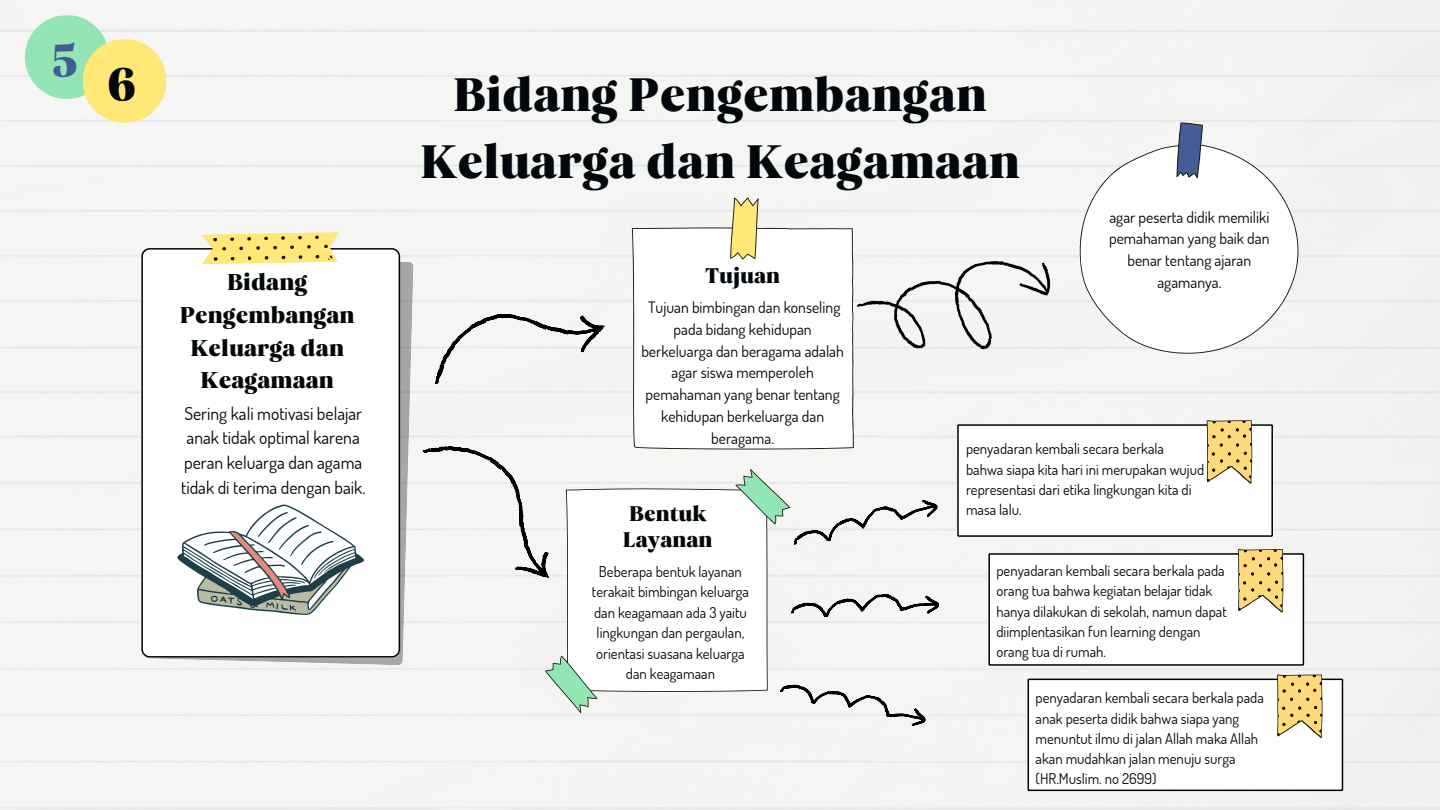
<style>
.page{position:relative;width:1440px;height:810px;background:#fff}
.page>*{position:absolute;margin:0;border:0;box-sizing:border-box;transform-origin:0 0}
.t1{font:48.1px/66.8px "Carelia Upright";color:#01070a;text-align:center}
.t2{font:23.4px/32.5px "Carelia Upright";color:#01070a;text-align:center}
.t3{font:21.7px/26.2px "Carelia Upright";color:#01070a}
.t4{font:17.7px/24.8px "Dosis";color:#01070a;text-align:center}
.t5{font:15.7px/21.8px "Dosis";color:#01070a;text-align:center}
.t6{font:14.8px/20.2px "Dosis";color:#01070a}
</style>
<div class="page">
<svg style="left:144px;top:255px;width:269px;height:410px"></svg>
<svg style="left:141px;top:248px;width:259px;height:410px"></svg>
<svg style="left:201px;top:231px;width:139px;height:34px"></svg>
<svg style="left:545px;top:469px;width:245px;height:244px;fill:#f4f5f3"></svg>
<svg style="left:632px;top:197px;width:222px;height:253px"></svg>
<svg style="left:670px;top:302px;width:149px;height:100px"></svg>
<svg style="left:421px;top:285px;width:190px;height:111px"></svg>
<svg style="left:413px;top:417px;width:356px;height:275px"></svg>
<svg style="left:790px;top:495px;width:150px;height:53px"></svg>
<svg style="left:779px;top:673px;width:149px;height:59px"></svg>
<svg style="left:988px;top:549px;width:316px;height:117px"></svg>
<svg style="left:1028px;top:674px;width:315px;height:117px"></svg>
<svg style="left:856px;top:189px;width:207px;height:208px"></svg>
<div style="left:1072px;top:144px;width:227px;height:214px;background:#f4f5f3"></div>
<svg style="left:1079px;top:122px;width:220px;height:232px"></svg>
<svg style="left:177px;top:504px;width:188px;height:111px"></svg>
<svg style="left:957px;top:420px;width:316px;height:117px"></svg>
<svg style="left:791px;top:594px;width:148px;height:23px"></svg>
<svg style="left:24px;top:14px;width:143px;height:110px"></svg>
<p class="t2" style="left:180px;top:266px;width:176px">Bidang<br>Pengembangan<br>Keluarga dan<br>Keagamaan</p>
<p class="t4" style="left:181px;top:400px;width:186px">Sering kali motivasi belajar anak tidak optimal karena peran keluarga dan agama tidak di terima dengan baik.</p>
<p class="t1" style="left:420px;top:61px;width:601px">Bidang Pengembangan<br>Keluarga dan Keagamaan</p>
<p class="t5" style="left:1109px;top:205px;width:162px">agar peserta didik memiliki pemahaman yang baik dan benar tentang ajaran agamanya.</p>
<p class="t3" style="left:705px;top:262px;width:77px">Tujuan</p>
<p class="t5" style="left:641px;top:296px;width:204px">Tujuan bimbingan dan konseling pada bidang kehidupan berkeluarga dan beragama adalah agar siswa memperoleh pemahaman yang benar tentang kehidupan berkeluarga dan beragama.</p>
<p class="t6" style="left:966px;top:438px;width:200px">penyadaran kembali secara berkala</p>
<p class="t6" style="left:966px;top:459px;width:240px">bahwa siapa kita hari ini merupakan wujud</p>
<p class="t6" style="left:966px;top:479px;width:227px">representasi dari etika lingkungan kita di</p>
<p class="t6" style="left:966px;top:499px;width:57px">masa lalu.</p>
<p class="t3" style="left:623px;top:500px;width:91px">Bentuk<br>Layanan</p>
<p class="t6" style="left:592px;top:561px;width:159px;line-height:20.5px;text-align:center">Beberapa bentuk layanan terakait bimbingan keluarga dan keagamaan ada 3 yaitu lingkungan dan pergaulan, orientasi suasana keluarga dan keagamaan</p>
<p class="t6" style="left:996px;top:560px;width:232px">penyadaran kembali secara berkala pada orang tua bahwa kegiatan belajar tidak hanya dilakukan di sekolah, namun dapat diimplentasikan fun learning dengan orang tua di rumah.</p>
<p class="t6" style="left:1036px;top:687px;width:230px">penyadaran kembali secara berkala pada anak peserta didik bahwa siapa yang menuntut ilmu di jalan Allah maka Allah akan mudahkan jalan menuju surga (HR.Muslim. no 2699)</p>
</div>
